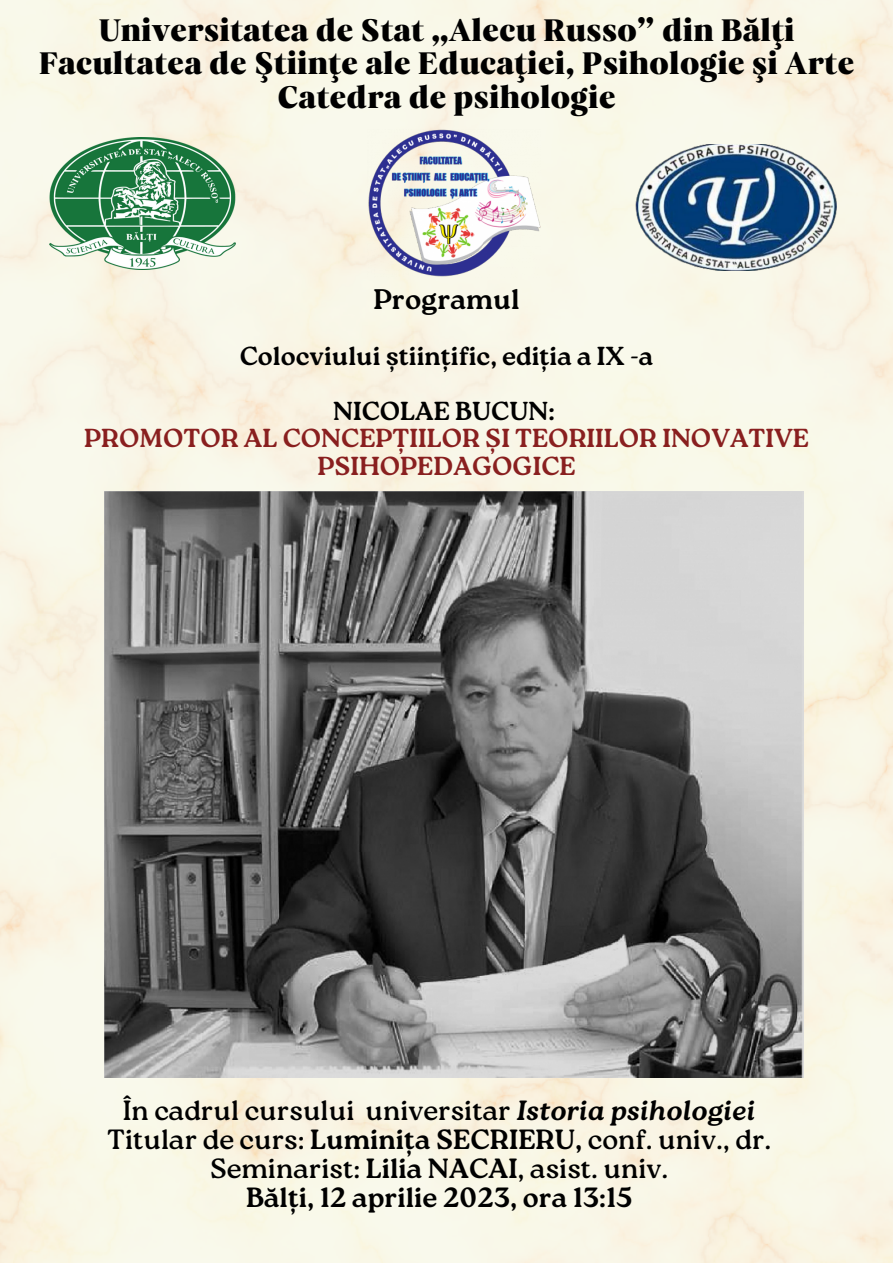
<style>
.page{position:relative;width:893px;height:1263px;background:#fff}
.page>*{position:absolute;margin:0;border:0;box-sizing:border-box;transform-origin:0 0}
.t1{font:31.8px/33.5px "Carelia Upright";color:#000;text-align:center}
.t2{font:700 28.28px "Roca Two";color:#000}
.t3{font:27.75px/29.2px "Roca Two";color:#000;text-align:center}
.t4{font:700 26.03px/27.6px "Roca Two";color:#891f1f;text-align:center}
.t5{font:700 26.03px/55.1px "Roca Two";color:#000;text-align:center}
.s1{font-weight:700;font-style:italic}
.s2{font-weight:700}
</style>
<div class="page">
<img style="left:0;top:0;width:893px;height:1263px">
<img style="left:105px;top:492px;width:699px;height:585px">
<img style="left:49px;top:137px;width:186px;height:133px">
<img style="left:368px;top:130px;width:172px;height:148px">
<img style="left:635px;top:145px;width:202px;height:125px">
<p class="t1" style="left:39px;top:13px;width:817px">Universitatea de Stat „Alecu Russo” din Bălţi<br>Facultatea de Ştiinţe ale Educaţiei, Psihologie şi Arte<br>Catedra de psihologie</p>
<p class="t2" style="left:373px;top:283px;width:148px">Programul</p>
<p class="t5" style="left:240px;top:328px;width:415px">Colocviului științific, ediția a IX -a<br>NICOLAE BUCUN:</p>
<p class="t4" style="left:84px;top:424px;width:726px">PROMOTOR AL CONCEPȚIILOR ȘI TEORIILOR INOVATIVE<br>PSIHOPEDAGOGICE</p>
<p class="t3" style="left:107px;top:1095px;width:666px">În cadrul cursului universitar <span class="s1">Istoria psihologiei </span>Titular de curs: <span class="s2">Luminița SECRIERU,</span> conf. univ., dr.<br>Seminarist: <span class="s2">Lilia NACAI</span>, asist. univ.<br><span class="s2">Bălți, 12 aprilie 2023, ora 13:15</span></p>
</div>
